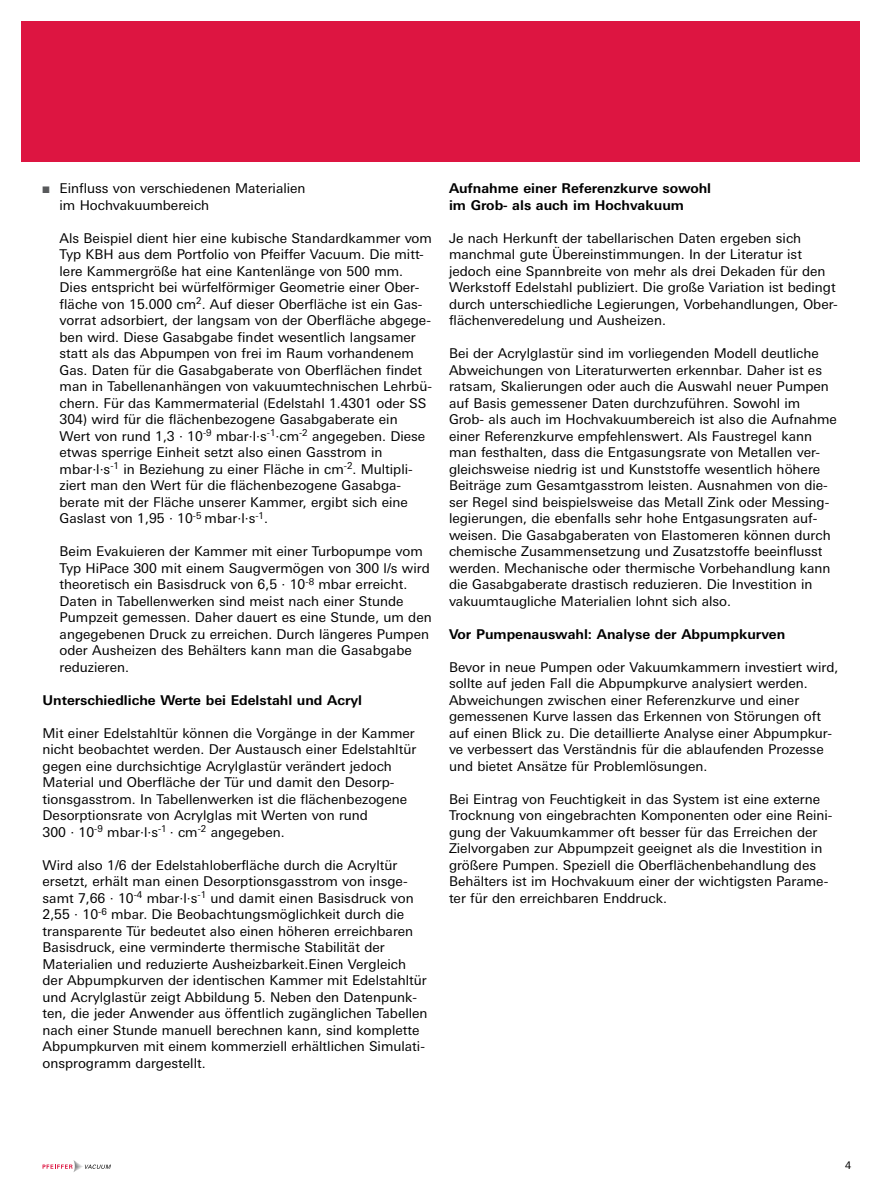
<style>
.page{position:relative;width:881px;height:1191px;background:#fff}
.page>*{position:absolute;margin:0;border:0;box-sizing:border-box;transform-origin:0 0}
.t1{font:13.5px/16.5px "Univers Next W1 G";color:#000}
.t2{font:700 13.5px/16.5px "Univers Next W1 G";color:#000}
.t3{font:10.5px "Univers Next W1 G";color:#000}
.s1{color:#58595b}
</style>
<div class="page">
<svg style="left:43px;top:1160px;width:68px;height:12px"></svg>
<div style="left:21px;top:21px;width:838px;height:141px;background:#dd1541"></div>
<p class="t1" style="left:60px;top:180px;width:247px;text-indent:-17px"><span class="s1">■</span> Einfluss von verschiedenen Materialien im Hochvakuumbereich</p>
<p class="t1" style="left:60px;top:229px;width:374px">Als Beispiel dient hier eine kubische Standardkammer vom Typ KBH aus dem Portfolio von Pfeiffer Vacuum. Die mitt&shy;lere Kammergröße hat eine Kantenlänge von 500 mm.<br>Dies entspricht bei würfelförmiger Geometrie einer Ober&shy;fläche von 15.000 cm<sup>2</sup>. Auf dieser Oberfläche ist ein Gas&shy;vorrat adsorbiert, der langsam von der Oberfläche abgege&shy;ben wird. Diese Gasabgabe findet wesentlich langsamer statt als das Abpumpen von frei im Raum vorhandenem Gas. Daten für die Gasabgaberate von Oberflächen findet man in Tabellenanhängen von vakuumtechnischen Lehrbü&shy;chern. Für das Kammermaterial (Edelstahl 1.4301 oder SS 304) wird für die flächenbezogene Gasabgaberate ein<br>Wert von rund 1,3 · 10<sup>-9</sup> mbar·l·s<sup>-1</sup>·cm<sup>-2</sup> angegeben. Diese etwas sperrige Einheit setzt also einen Gasstrom in mbar·l·s<sup>-1</sup> in Beziehung zu einer Fläche in cm<sup>-2</sup>. Multipli&shy;ziert man den Wert für die flächenbezogene Gasabga&shy;berate mit der Fläche unserer Kammer, ergibt sich eine Gaslast von 1,95 · 10<sup>-5</sup> mbar·l·s<sup>-1</sup>.</p>
<p class="t1" style="left:60px;top:543px;width:373px">Beim Evakuieren der Kammer mit einer Turbopumpe vom Typ HiPace 300 mit einem Saugvermögen von 300 l/s wird theoretisch ein Basisdruck von 6,5 · 10<sup>-8</sup> mbar erreicht.<br>Daten in Tabellenwerken sind meist nach einer Stunde Pumpzeit gemessen. Daher dauert es eine Stunde, um den angegebenen Druck zu erreichen. Durch längeres Pumpen oder Ausheizen des Behälters kann man die Gasabgabe reduzieren.</p>
<p class="t2" style="left:43px;top:691px;width:321px">Unterschiedliche Werte bei Edelstahl und Acryl</p>
<p class="t1" style="left:43px;top:724px;width:375px">Mit einer Edelstahltür können die Vorgänge in der Kammer nicht beobachtet werden. Der Austausch einer Edelstahltür gegen eine durchsichtige Acrylglastür verändert jedoch Material und Oberfläche der Tür und damit den Desorp&shy;tionsgasstrom. In Tabellenwerken ist die flächenbezogene Desorptionsrate von Acrylglas mit Werten von rund<br>300 · 10<sup>-9</sup> mbar·l·s<sup>-1</sup> · cm<sup>-2</sup> angegeben.</p>
<p class="t1" style="left:43px;top:856px;width:386px">Wird also 1/6 der Edelstahloberfläche durch die Acryltür ersetzt, erhält man einen Desorptionsgasstrom von insge&shy;samt 7,66 · 10<sup>-4</sup> mbar·l·s<sup>-1</sup> und damit einen Basisdruck von 2,55 · 10<sup>-6</sup> mbar. Die Beobachtungsmöglichkeit durch die transparente Tür bedeutet also einen höheren erreichbaren Basisdruck, eine verminderte thermische Stabilität der Materialien und reduzierte Ausheizbarkeit.Einen Vergleich der Abpumpkurven der identischen Kammer mit Edelstahltür und Acrylglastür zeigt Abbildung 5. Neben den Datenpunk&shy;ten, die jeder Anwender aus öffentlich zugänglichen Tabellen nach einer Stunde manuell berechnen kann, sind komplette Abpumpkurven mit einem kommerziell erhältlichen Simulati&shy;onsprogramm dargestellt.</p>
<p class="t2" style="left:449px;top:180px;width:263px">Aufnahme einer Referenzkurve sowohl im Grob- als auch im Hochvakuum</p>
<p class="t1" style="left:449px;top:229px;width:390px">Je nach Herkunft der tabellarischen Daten ergeben sich manchmal gute Übereinstimmungen. In der Literatur ist jedoch eine Spannbreite von mehr als drei Dekaden für den Werkstoff Edelstahl publiziert. Die große Variation ist bedingt durch unterschiedliche Legierungen, Vorbehandlungen, Ober&shy;flächenveredelung und Ausheizen.</p>
<p class="t1" style="left:449px;top:345px;width:389px">Bei der Acrylglastür sind im vorliegenden Modell deutliche Abweichungen von Literaturwerten erkennbar. Daher ist es ratsam, Skalierungen oder auch die Auswahl neuer Pumpen auf Basis gemessener Daten durchzuführen. Sowohl im Grob- als auch im Hochvakuumbereich ist also die Aufnahme einer Referenzkurve empfehlenswert. Als Faustregel kann man festhalten, dass die Entgasungsrate von Metallen ver&shy;gleichsweise niedrig ist und Kunststoffe wesentlich höhere Beiträge zum Gesamtgasstrom leisten. Ausnahmen von die&shy;ser Regel sind beispielsweise das Metall Zink oder Messing&shy;legierungen, die ebenfalls sehr hohe Entgasungsraten auf&shy;weisen. Die Gasabgaberaten von Elastomeren können durch chemische Zusammensetzung und Zusatzstoffe beeinflusst werden. Mechanische oder thermische Vorbehandlung kann die Gasabgaberate drastisch reduzieren. Die Investition in vakuumtaugliche Materialien lohnt sich also.</p>
<p class="t2" style="left:449px;top:625px;width:337px">Vor Pumpenauswahl: Analyse der Abpumpkurven</p>
<p class="t1" style="left:449px;top:658px;width:390px">Bevor in neue Pumpen oder Vakuumkammern investiert wird, sollte auf jeden Fall die Abpumpkurve analysiert werden.<br>Abweichungen zwischen einer Referenzkurve und einer gemessenen Kurve lassen das Erkennen von Störungen oft auf einen Blick zu. Die detaillierte Analyse einer Abpumpkur&shy;ve verbessert das Verständnis für die ablaufenden Prozesse und bietet Ansätze für Problemlösungen.</p>
<p class="t1" style="left:449px;top:790px;width:385px">Bei Eintrag von Feuchtigkeit in das System ist eine externe Trocknung von eingebrachten Komponenten oder eine Reini&shy;gung der Vakuumkammer oft besser für das Erreichen der Zielvorgaben zur Abpumpzeit geeignet als die Investition in größere Pumpen. Speziell die Oberflächenbehandlung des Behälters ist im Hochvakuum einer der wichtigsten Parame&shy;ter für den erreichbaren Enddruck.</p>
<p class="t3" style="left:844px;top:1159px;width:8px">4</p>
</div>
